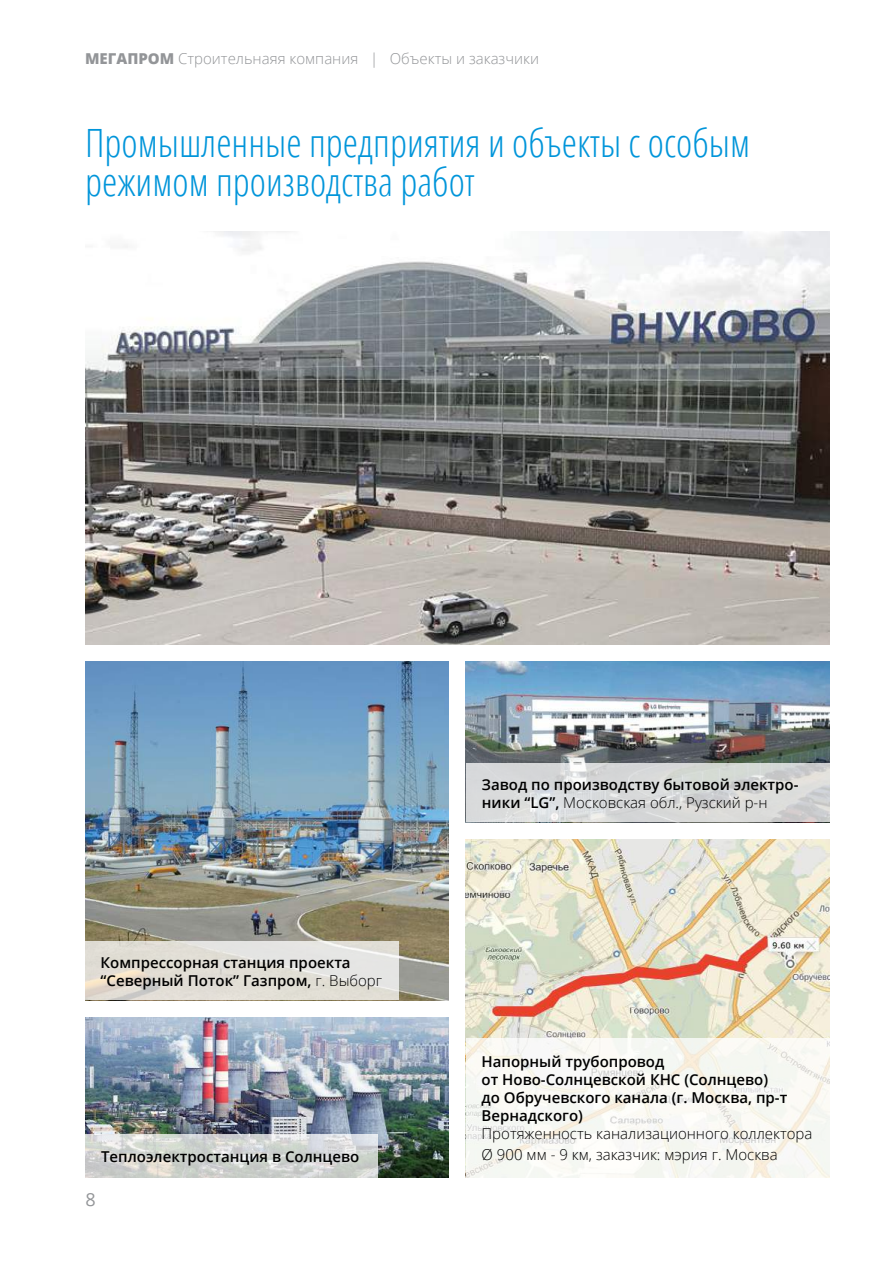
<style>
.page{position:relative;width:893px;height:1263px;background:#fff}
.page>*{position:absolute;margin:0;border:0;box-sizing:border-box;transform-origin:0 0}
.t1{font:300 condensed 39px/39px "Open Sans";color:#0095da}
.t2{font:18px "Open Sans";color:#939598}
.t3{font:600 15px/18px "Open Sans";color:#000}
.t4{font:300 15px/21px "Open Sans";color:#000}
.t5{font:300 15px "Open Sans";color:#939598}
.s1{font-weight:800}
.s2{font-weight:300}
</style>
<div class="page">
<img style="left:85px;top:661px;width:364px;height:339px">
<img style="left:85px;top:231px;width:744px;height:413px">
<svg style="left:85px;top:942px;width:313px;height:58px;background:#e2dfd8"></svg>
<img style="left:466px;top:839px;width:363px;height:199px">
<img style="left:85px;top:1017px;width:364px;height:161px">
<img style="left:466px;top:661px;width:363px;height:103px">
<svg style="left:466px;top:1038px;width:363px;height:140px;fill:#f8f8f3"></svg>
<svg style="left:466px;top:764px;width:363px;height:58px;background:#d7d9d8"></svg>
<svg style="left:85px;top:1134px;width:292px;height:44px;background:#d3d6d3"></svg>
<p class="t5" style="left:85px;top:48px;width:455px"><span class="s1">МЕГАПРОМ</span> Строительнаяя компания | Объекты и заказчики</p>
<h1 class="t1" style="left:85px;top:122px;width:667px">Промышленные предприятия и объекты с особым режимом производства работ</h1>
<p class="t3" style="left:101px;top:953px;width:283px">Компрессорная станция проекта “Северный Поток” Газпром, <span class="s2">г. Выборг</span></p>
<p class="t3" style="left:101px;top:1147px;width:260px">Теплоэлектростанция в Солнцево</p>
<p class="t2" style="left:86px;top:1187px;width:12px">8</p>
<p class="t3" style="left:482px;top:775px;width:318px">Завод по производству бытовой электро&shy;ники “LG”, <span class="s2">Московская обл., Рузский р-н</span></p>
<p class="t3" style="left:482px;top:1052px;width:307px">Напорный трубопровод<br>от Ново-Солнцевской КНС (Солнцево) до Обручевского канала (г. Москва, пр-т<br>Вернадского)</p>
<p class="t4" style="left:482px;top:1123px;width:332px">Протяженность канализационного коллектора<br>Ø 900 мм - 9 км, заказчик: мэрия г. Москва</p>
</div>
